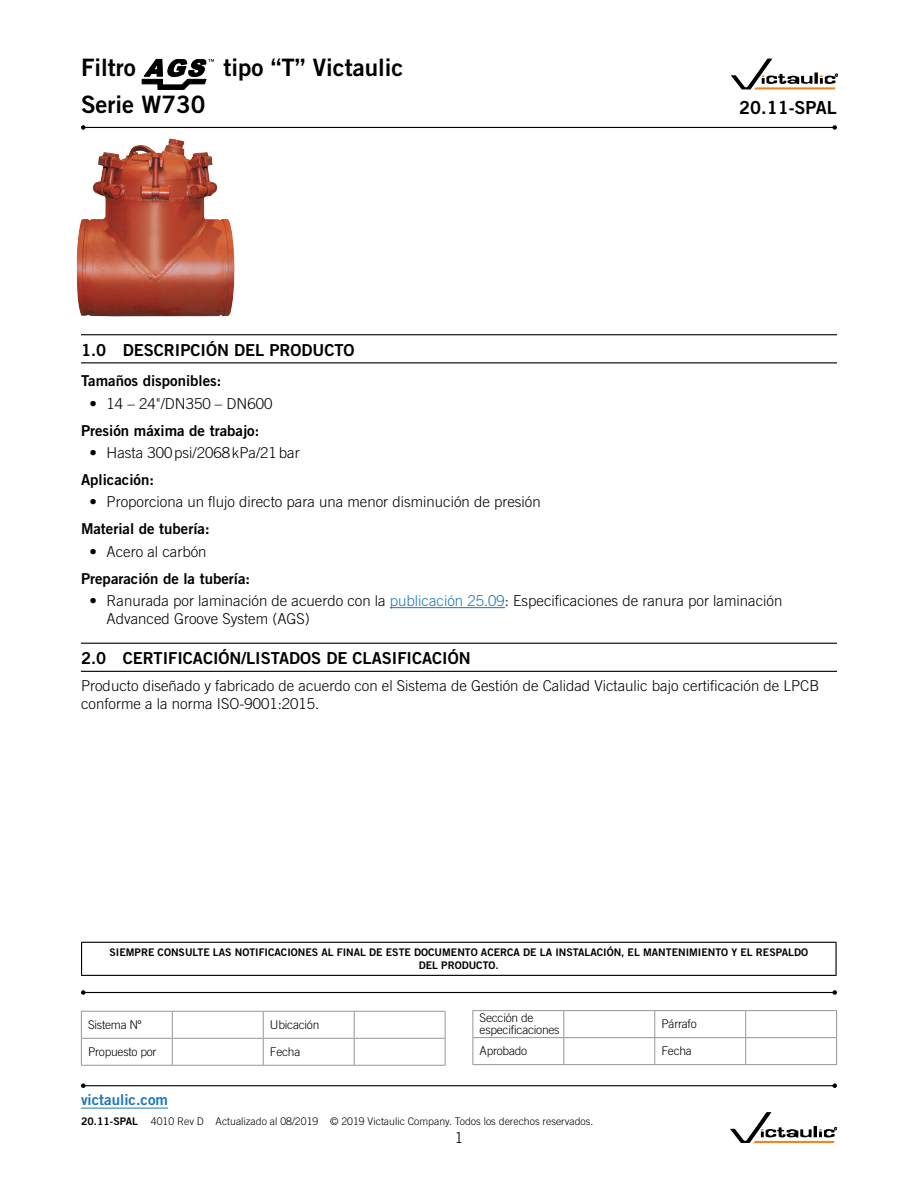
<style>
.page{position:relative;width:918px;height:1188px;background:#fff}
.page>*{position:absolute;margin:0;border:0;box-sizing:border-box;transform-origin:0 0}
.t1{font:24px "Trade Gothic LT Std Bd 2";color:#000}
.t2{font:18px "Trade Gothic LT Std Bd 2";color:#000}
.t3{font:16.5px "Trade Gothic LT Std Bd 2";color:#000}
.t4{font:300 15px/18px "Trade Gothic LT Std";color:#000}
.t5{font:15px "Trade Gothic LT Std Bd 2";color:#000}
.t6{font:15px "Trade Gothic LT Std Bd 2";color:#1c75bc}
.t7{font:300 12px/12px "Trade Gothic LT Std";letter-spacing:-.02em;color:#000}
.t8{font:10.5px/13.5px "Trade Gothic LT Std Bd 2";color:#000;text-align:center}
.t9{font:300 10.5px "Trade Gothic LT Std";color:#000}
.s1{color:#1c75bc}
.s2{font-family:"Trade Gothic LT Std Bd 2";font-weight:400}
</style>
<div class="page">
<hr style="left:81px;top:1108px;width:87px;height:1px;background:#1c75bc">
<hr style="left:81px;top:942px;width:756px;height:1px;background:#000">
<hr style="left:81px;top:943px;width:1px;height:32px;background:#000">
<hr style="left:836px;top:943px;width:1px;height:32px;background:#000">
<hr style="left:81px;top:975px;width:756px;height:1px;background:#000">
<svg style="left:731px;top:59px;width:107px;height:30px"></svg>
<svg style="left:730px;top:1112px;width:107px;height:31px"></svg>
<hr style="left:81px;top:334px;width:756px;height:1px;background:#000">
<hr style="left:81px;top:362px;width:756px;height:1px;background:#000">
<hr style="left:390px;top:607px;width:115px;height:1px;background:#1c75bc">
<hr style="left:81px;top:643px;width:756px;height:1px;background:#000">
<hr style="left:81px;top:671px;width:756px;height:1px;background:#000">
<img style="left:76px;top:138px;width:159px;height:178px">
<hr style="left:83px;top:127px;width:752px;height:1px;background:#000">
<svg style="left:81px;top:125px;width:5px;height:5px"></svg>
<svg style="left:832px;top:125px;width:5px;height:5px"></svg>
<hr style="left:83px;top:1085px;width:752px;height:1px;background:#000">
<svg style="left:81px;top:1083px;width:5px;height:5px"></svg>
<svg style="left:832px;top:1083px;width:5px;height:5px"></svg>
<hr style="left:83px;top:992px;width:752px;height:1px;background:#000">
<svg style="left:81px;top:990px;width:5px;height:5px"></svg>
<svg style="left:832px;top:990px;width:5px;height:5px"></svg>
<svg style="left:142px;top:59px;width:72px;height:31px"></svg>
<hr style="left:81px;top:1011px;width:91px;height:1px;background:#939598">
<hr style="left:172px;top:1011px;width:91px;height:1px;background:#939598">
<hr style="left:263px;top:1011px;width:91px;height:1px;background:#939598">
<hr style="left:354px;top:1011px;width:92px;height:1px;background:#939598">
<hr style="left:81px;top:1038px;width:91px;height:1px;background:#939598">
<hr style="left:172px;top:1038px;width:91px;height:1px;background:#939598">
<svg style="left:172px;top:1012px;width:1px;height:53px"></svg>
<hr style="left:263px;top:1038px;width:91px;height:1px;background:#939598">
<svg style="left:263px;top:1012px;width:1px;height:53px"></svg>
<hr style="left:354px;top:1038px;width:92px;height:1px;background:#939598">
<svg style="left:354px;top:1012px;width:1px;height:53px"></svg>
<svg style="left:445px;top:1012px;width:1px;height:53px"></svg>
<hr style="left:81px;top:1065px;width:91px;height:1px;background:#939598">
<hr style="left:172px;top:1065px;width:91px;height:1px;background:#939598">
<hr style="left:263px;top:1065px;width:91px;height:1px;background:#939598">
<hr style="left:354px;top:1065px;width:92px;height:1px;background:#939598">
<svg style="left:81px;top:1012px;width:1px;height:53px"></svg>
<hr style="left:472px;top:1010px;width:92px;height:1px;background:#939598">
<hr style="left:564px;top:1010px;width:91px;height:1px;background:#939598">
<hr style="left:655px;top:1010px;width:91px;height:1px;background:#939598">
<hr style="left:746px;top:1010px;width:91px;height:1px;background:#939598">
<hr style="left:472px;top:1037px;width:92px;height:1px;background:#939598">
<hr style="left:564px;top:1037px;width:91px;height:1px;background:#939598">
<svg style="left:563px;top:1011px;width:1px;height:53px"></svg>
<hr style="left:655px;top:1037px;width:91px;height:1px;background:#939598">
<svg style="left:654px;top:1011px;width:1px;height:53px"></svg>
<hr style="left:746px;top:1037px;width:91px;height:1px;background:#939598">
<svg style="left:745px;top:1011px;width:1px;height:53px"></svg>
<svg style="left:836px;top:1011px;width:1px;height:53px"></svg>
<hr style="left:472px;top:1064px;width:92px;height:1px;background:#939598">
<hr style="left:564px;top:1064px;width:91px;height:1px;background:#939598">
<hr style="left:655px;top:1064px;width:91px;height:1px;background:#939598">
<hr style="left:746px;top:1064px;width:91px;height:1px;background:#939598">
<svg style="left:472px;top:1011px;width:1px;height:53px"></svg>
<h1 class="t1" style="left:81px;top:52px;width:56px">Filtro</h1>
<h1 class="t1" style="left:224px;top:52px;width:181px">tipo “T” Victaulic</h1>
<h1 class="t1" style="left:81px;top:89px;width:126px">Serie W730</h1>
<p class="t2" style="left:739px;top:96px;width:99px">20.11-SPAL</p>
<p class="t3" style="left:81px;top:339px;width:275px">1.0 DESCRIPCIÓN DEL PRODUCTO</p>
<p class="t5" style="left:81px;top:372px;width:142px">Tamaños disponibles:</p>
<p class="t4" style="left:90px;top:394px;width:184px">• 14 – 24"/DN350 – DN600</p>
<p class="t5" style="left:81px;top:421px;width:180px">Presión máxima de trabajo:</p>
<p class="t4" style="left:90px;top:444px;width:212px">• Hasta 300psi/2068kPa/21bar</p>
<p class="t5" style="left:81px;top:470px;width:74px">Aplicación:</p>
<p class="t4" style="left:90px;top:493px;width:453px">• Proporciona un flujo directo para una menor disminución de presión</p>
<p class="t5" style="left:81px;top:520px;width:130px">Material de tubería:</p>
<p class="t4" style="left:90px;top:542px;width:119px">• Acero al carbón</p>
<p class="t5" style="left:81px;top:569px;width:171px">Preparación de la tubería:</p>
<p class="t4" style="left:107px;top:592px;width:677px;text-indent:-17px">• Ranurada por laminación de acuerdo con la <span class="s1">publicación 25.09</span>: Especificaciones de ranura por laminación<br>Advanced Groove System (AGS)</p>
<p class="t3" style="left:81px;top:648px;width:391px">2.0 CERTIFICACIÓN/LISTADOS DE CLASIFICACIÓN</p>
<p class="t4" style="left:81px;top:676px;width:740px">Producto diseñado y fabricado de acuerdo con el Sistema de Gestión de Calidad Victaulic bajo certificación de LPCB conforme a la norma ISO-9001:2015.</p>
<p class="t8" style="left:110px;top:945px;width:700px">SIEMPRE CONSULTE LAS NOTIFICACIONES AL FINAL DE ESTE DOCUMENTO ACERCA DE LA INSTALACIÓN, EL MANTENIMIENTO Y EL RESPALDO<br>DEL PRODUCTO.</p>
<p class="t7" style="left:88px;top:1019px;width:55px">Sistema Nº</p>
<p class="t7" style="left:270px;top:1019px;width:51px">Ubicación</p>
<p class="t7" style="left:88px;top:1046px;width:70px">Propuesto por</p>
<p class="t7" style="left:270px;top:1046px;width:32px">Fecha</p>
<p class="t7" style="left:480px;top:1012px;width:81px">Sección de especificaciones</p>
<p class="t7" style="left:661px;top:1018px;width:37px">Párrafo</p>
<p class="t7" style="left:480px;top:1045px;width:49px">Aprobado</p>
<p class="t7" style="left:661px;top:1045px;width:32px">Fecha</p>
<p class="t6" style="left:81px;top:1090px;width:89px">victaulic.com</p>
<p class="t9" style="left:81px;top:1115px;width:514px"><span class="s2">20.11-SPAL</span> 4010 Rev D Actualizado al 08/2019 © 2019 Victaulic Company. Todos los derechos reservados.</p>
<p class="t4" style="left:455px;top:1128px;width:10px">1</p>
</div>
